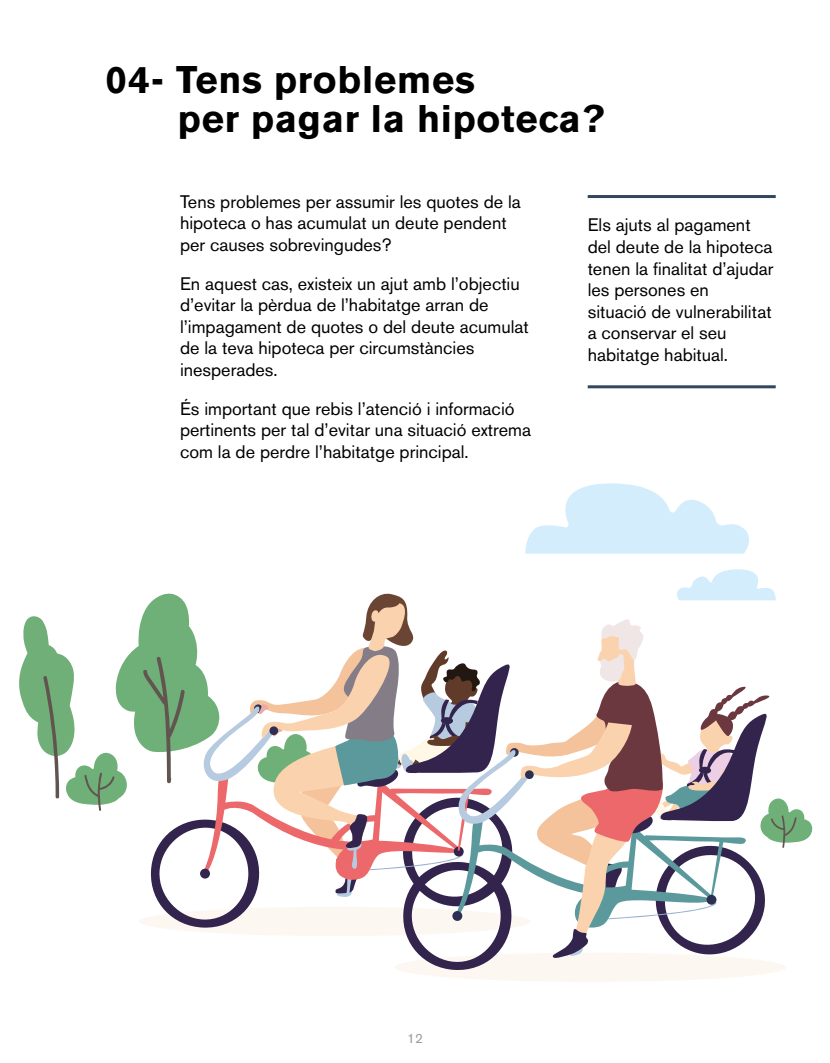
<style>
.page{position:relative;width:830px;height:1063px;background:#fff}
.page>*{position:absolute;margin:0;border:0;box-sizing:border-box;transform-origin:0 0}
.H1_TITOLS{font:700 38.1px/38.8px "Akzidenz Grotesk BE";letter-spacing:.02em;color:#000}
.PARRAFO{font:18px/21.6px "Akzidenz Grotesk BE";color:#000}
.t1{font:13.5px "Akzidenz Grotesk BE";color:#9d9d9c}
</style>
<div class="page">
<div style="left:394px;top:953px;width:392px;height:29px;background:#fdf7f2;border-radius:50%"></div>
<hr style="left:587px;top:195px;width:188px;height:3px;background:#31475e">
<hr style="left:587px;top:385px;width:188px;height:3px;background:#31475e">
<svg style="left:525px;top:483px;width:224px;height:71px"></svg>
<svg style="left:19px;top:569px;width:794px;height:401px"></svg>
<h1 class="H1_TITOLS" style="left:178px;top:61px;width:428px;text-indent:-72px">04- Tens problemes<br>per pagar la hipoteca?</h1>
<p class="PARRAFO" style="left:180px;top:191px;width:342px">Tens problemes per assumir les quotes de la hipoteca o has acumulat un deute pendent per causes sobrevingudes?</p>
<p class="PARRAFO" style="left:180px;top:273px;width:350px">En aquest cas, existeix un ajut amb l’objectiu d’evitar la pèrdua de l’habitatge arran de l’impagament de quotes o del deute acumulat de la teva hipoteca per circumstàncies inesperades.</p>
<p class="PARRAFO" style="left:180px;top:398px;width:352px">És important que rebis l’atenció i informació pertinents per tal d’evitar una situació extrema com la de perdre l’habitatge principal.</p>
<p class="PARRAFO" style="left:587px;top:214px;width:187px">Els ajuts al pagament del deute de la hipoteca tenen la finalitat d’ajudar les persones en<br>situació de vulnerabilitat a conservar el seu habitatge habitual.</p>
<p class="t1" style="left:407px;top:1030px;width:17px">12</p>
</div>
